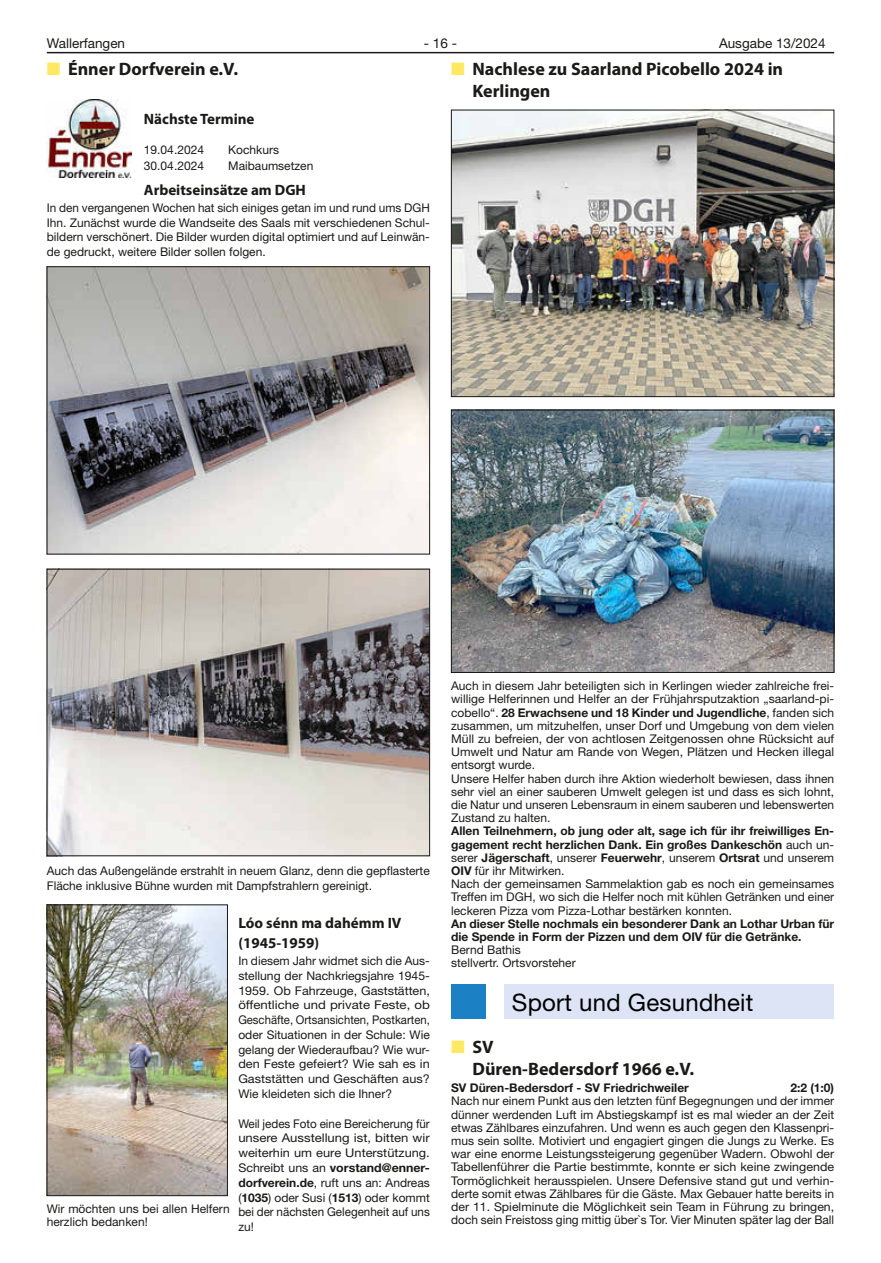
<style>
.page{position:relative;width:881px;height:1263px;background:#fff}
.page>*{position:absolute;margin:0;border:0;box-sizing:border-box;transform-origin:0 0}
.t1{font:24px "Helvetica Neue";letter-spacing:.01em;color:#000}
.t2{font:700 18px/21.6px "Myriad Pro";color:#1a1a18}
.t3{font:700 15px/19.6px "Myriad Pro";color:#1a1a18}
.t4{font:13.5px "Helvetica Neue LT";color:#1a1a18}
.t5{font:12px/13.2px "Helvetica Neue LT";color:#1a1a18}
.t6{font:700 12px/13.2px "Helvetica Neue LT";color:#1a1a18}
.s1{color:#ffe963}
.s2{font-weight:700}
</style>
<div class="page">
<hr style="left:47px;top:52px;width:786px;height:1px;background:#1a1a18">
<img style="left:453px;top:112px;width:378px;height:283px">
<div style="left:451px;top:110px;width:382px;height:287px;border:1px solid #1a1a18"></div>
<img style="left:453px;top:412px;width:378px;height:259px">
<div style="left:451px;top:410px;width:382px;height:263px;border:1px solid #1a1a18"></div>
<div style="left:451px;top:985px;width:34px;height:34px;background:#1c81c4"></div>
<div style="left:504px;top:985px;width:329px;height:34px;background:#dce4f5"></div>
<img style="left:47px;top:100px;width:85px;height:78px">
<img style="left:49px;top:268px;width:378px;height:284px">
<img style="left:49px;top:571px;width:378px;height:283px">
<div style="left:47px;top:569px;width:382px;height:287px;border:1px solid #1a1a18"></div>
<img style="left:49px;top:907px;width:176px;height:287px">
<div style="left:47px;top:905px;width:180px;height:291px;border:1px solid #1a1a18"></div>
<p class="t4" style="left:47px;top:35px;width:80px">Wallerfangen</p>
<p class="t4" style="left:424px;top:35px;width:35px">- 16 -</p>
<p class="t4" style="left:718px;top:35px;width:108px">Ausgabe 13/2024</p>
<h2 class="t2" style="left:472px;top:58px;width:312px;text-indent:-21px"><span class="s1">■</span> Nachlese zu Saarland Picobello 2024 in<br>Kerlingen</h2>
<h2 class="t2" style="left:47px;top:58px;width:193px"><span class="s1">■</span> Énner Dorfverein e.V.</h2>
<p class="t3" style="left:144px;top:108px;width:112px">Nächste Termine</p>
<p class="t5" style="left:144px;top:143px;width:62px">19.04.2024</p>
<p class="t5" style="left:228px;top:143px;width:52px">Kochkurs</p>
<p class="t5" style="left:144px;top:159px;width:62px">30.04.2024</p>
<p class="t5" style="left:228px;top:159px;width:87px">Maibaumsetzen</p>
<p class="t3" style="left:144px;top:179px;width:163px">Arbeitseinsätze am DGH</p>
<p class="t5" style="left:47px;top:200px;width:384px;line-height:14.9px;text-align:justify">In den vergangenen Wochen hat sich einiges getan im und rund ums DGH Ihn. Zunächst wurde die Wandseite des Saals mit verschiedenen Schul&shy;bildern verschönert. Die Bilder wurden digital optimiert und auf Leinwän&shy;de gedruckt, weitere Bilder sollen folgen.</p>
<p class="t5" style="left:47px;top:863px;width:384px;line-height:14.9px">Auch das Außengelände erstrahlt in neuem Glanz, denn die gepflasterte<br>Fläche inklusive Bühne wurden mit Dampfstrahlern gereinigt.</p>
<p class="t5" style="left:47px;top:1201px;width:184px">Wir möchten uns bei allen Helfern herzlich bedanken!</p>
<p class="t3" style="left:238px;top:913px;width:165px">Lóo sénn ma dahémm IV (1945-1959)</p>
<p class="t5" style="left:238px;top:953px;width:193px;line-height:14.9px;text-align:justify">In diesem Jahr widmet sich die Aus&shy;stellung der Nachkriegsjahre 1945- 1959. Ob Fahrzeuge, Gaststätten, öffentliche und private Feste, ob Geschäfte, Ortsansichten, Postkarten, oder Situationen in der Schule: Wie gelang der Wiederaufbau? Wie wur&shy;den Feste gefeiert? Wie sah es in Gaststätten und Geschäften aus?<br>Wie kleideten sich die Ihner?</p>
<p class="t5" style="left:238px;top:1116px;width:193px;line-height:14.9px;text-align:justify">Weil jedes Foto eine Bereicherung für unsere Ausstellung ist, bitten wir weiterhin um eure Unterstützung.<br>Schreibt uns an <span class="s2">vorstand@enner&shy;dorfverein.de</span>, ruft uns an: Andreas (<span class="s2">1035</span>) oder Susi (<span class="s2">1513</span>) oder kommt bei der nächsten Gelegenheit auf uns zu!</p>
<p class="t5" style="left:451px;top:679px;width:384px">Auch in diesem Jahr beteiligten sich in Kerlingen wieder zahlreiche frei&shy;willige Helferinnen und Helfer an der Frühjahrsputzaktion „saarland-pi&shy;cobello“. <span class="s2">28 Erwachsene und 18 Kinder und Jugendliche</span>, fanden sich zusammen, um mitzuhelfen, unser Dorf und Umgebung von dem vielen Müll zu befreien, der von achtlosen Zeitgenossen ohne Rücksicht auf Umwelt und Natur am Rande von Wegen, Plätzen und Hecken illegal entsorgt wurde.<br>Unsere Helfer haben durch ihre Aktion wiederholt bewiesen, dass ihnen sehr viel an einer sauberen Umwelt gelegen ist und dass es sich lohnt, die Natur und unseren Lebensraum in einem sauberen und lebenswerten Zustand zu halten.</p>
<p class="t5" style="left:451px;top:824px;width:384px"><span class="s2">Allen Teilnehmern, ob jung oder alt, sage ich für ihr freiwilliges En&shy;gagement recht herzlichen Dank. Ein großes Dankeschön</span> auch un&shy;serer <span class="s2">Jägerschaft</span>, unserer <span class="s2">Feuerwehr</span>, unserem <span class="s2">Ortsrat</span> und unserem <span class="s2">OIV</span> für ihr Mitwirken.<br>Nach der gemeinsamen Sammelaktion gab es noch ein gemeinsames Treffen im DGH, wo sich die Helfer noch mit kühlen Getränken und einer leckeren Pizza vom Pizza-Lothar bestärken konnten.</p>
<p class="t6" style="left:451px;top:917px;width:384px">An dieser Stelle nochmals ein besonderer Dank an Lothar Urban für die Spende in Form der Pizzen und dem OIV für die Getränke.</p>
<p class="t5" style="left:451px;top:943px;width:126px">Bernd Bathis<br>stellvertr. Ortsvorsteher</p>
<h1 class="t1" style="left:511px;top:988px;width:243px">Sport und Gesundheit</h1>
<h2 class="t2" style="left:472px;top:1036px;width:223px;text-indent:-21px"><span class="s1">■</span> SV<br>Düren-Bedersdorf 1966 e.V.</h2>
<p class="t6" style="left:451px;top:1081px;width:239px">SV Düren-Bedersdorf - SV Friedrichweiler</p>
<p class="t6" style="left:790px;top:1081px;width:45px">2:2 (1:0)</p>
<p class="t5" style="left:451px;top:1094px;width:384px;text-align:justify">Nach nur einem Punkt aus den letzten fünf Begegnungen und der immer dünner werdenden Luft im Abstiegskampf ist es mal wieder an der Zeit etwas Zählbares einzufahren. Und wenn es auch gegen den Klassenpri&shy;mus sein sollte. Motiviert und engagiert gingen die Jungs zu Werke. Es war eine enorme Leistungssteigerung gegenüber Wadern. Obwohl der Tabellenführer die Partie bestimmte, konnte er sich keine zwingende Tormöglichkeit herausspielen. Unsere Defensive stand gut und verhin&shy;derte somit etwas Zählbares für die Gäste. Max Gebauer hatte bereits in der 11. Spielminute die Möglichkeit sein Team in Führung zu bringen, doch sein Freistoss ging mittig über`s Tor. Vier Minuten später lag der Ball</p>
</div>
